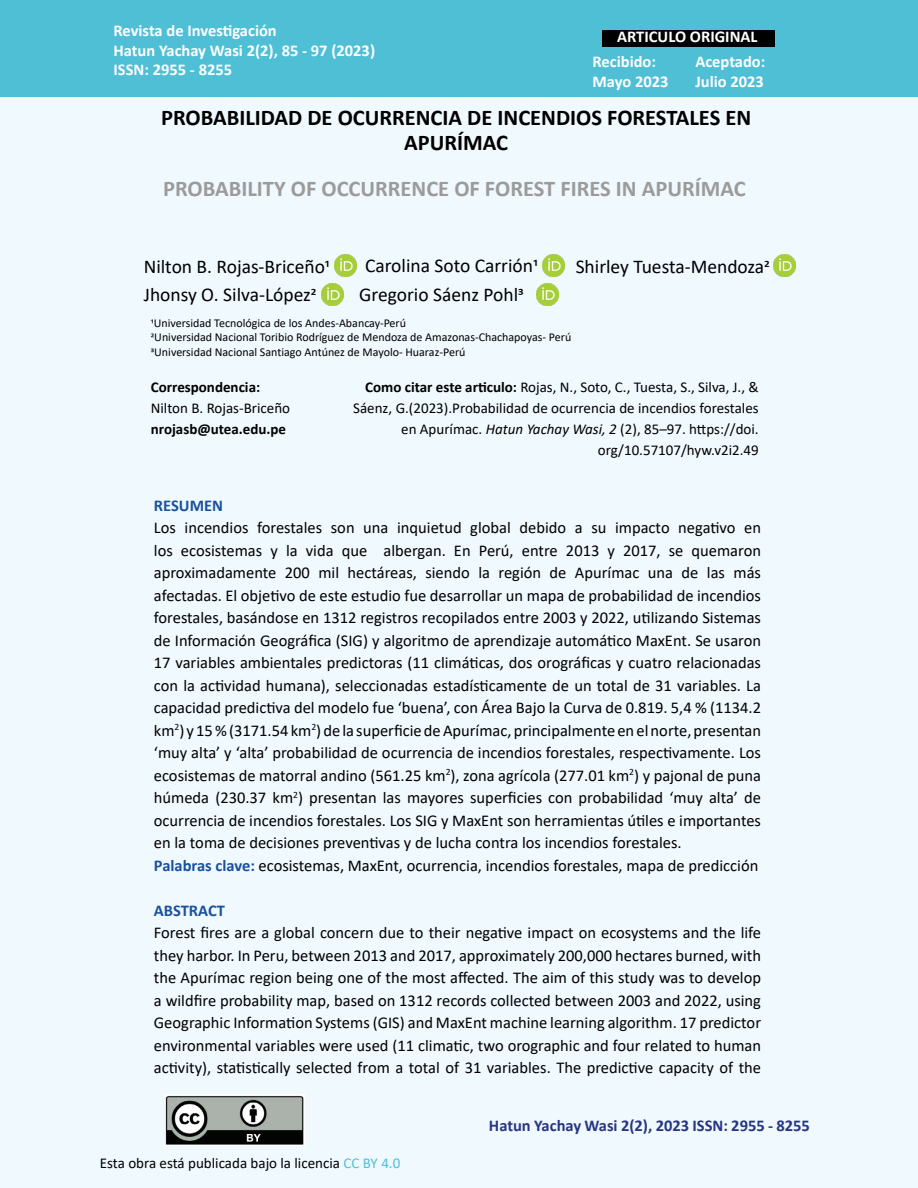
<style>
.page{position:relative;width:918px;height:1188px;background:#f0f9fe}
.page>*{position:absolute;margin:0;border:0;box-sizing:border-box;transform-origin:0 0}
.t1{font:700 22.5px/25.5px "Calibri";color:#000;text-align:center}
.t2{font:700 22.5px "Calibri";color:#9b9b9b}
.t3{font:19.5px "Calibri";color:#000}
.t4{font:16.5px/22.5px "Calibri";color:#000}
.t5{font:700 16.5px/19.8px "Calibri";color:#fff}
.t6{font:700 16.5px "Calibri";color:#283583}
.t7{font:700 16.5px "Calibri";color:#19519f}
.t8{font:15px/21px "Calibri";color:#000;text-align:right}
.t9{font:700 15px "Calibri";color:#000}
.t10{font:12px/14.4px "Calibri";color:#000}
.s1{font-weight:700}
.s2{font-style:italic}
.s3{font-weight:700;color:#19519f}
.s4{color:#50bfd6}
</style>
<div class="page">
<img style="left:335px;top:255px;width:22px;height:22px">
<div style="left:0;top:0;width:918px;height:96px;background:#4fbfd6"></div>
<div style="left:602px;top:30px;width:173px;height:16px;background:#000"></div>
<img style="left:166px;top:1095px;width:139px;height:51px">
<img style="left:542px;top:255px;width:22px;height:22px">
<img style="left:773px;top:255px;width:22px;height:22px">
<img style="left:321px;top:284px;width:22px;height:22px">
<img style="left:537px;top:284px;width:22px;height:22px">
<p class="t5" style="left:114px;top:20px;width:263px">Revista de Investigación<br>Hatun Yachay Wasi 2(2), 85 - 97 (2023)<br>ISSN: 2955 - 8255</p>
<p class="t5" style="left:617px;top:27px;width:142px">ARTICULO ORIGINAL</p>
<p class="t5" style="left:593px;top:52px;width:77px">Recibido:<br>Mayo 2023</p>
<p class="t5" style="left:695px;top:52px;width:72px">Aceptado:<br>Julio 2023</p>
<h1 class="t1" style="left:161px;top:104px;width:592px">PROBABILIDAD DE OCURRENCIA DE INCENDIOS FORESTALES EN<br>APURÍMAC</h1>
<h1 class="t2" style="left:163px;top:173px;width:584px">PROBABILITY OF OCCURRENCE OF FOREST FIRES IN APURÍMAC</h1>
<p class="t3" style="left:144px;top:253px;width:187px">Nilton B. Rojas-Briceño1</p>
<p class="t3" style="left:365px;top:252px;width:174px">Carolina Soto Carrión1</p>
<p class="t3" style="left:576px;top:253px;width:196px">Shirley Tuesta-Mendoza2</p>
<p class="t3" style="left:144px;top:281px;width:174px">Jhonsy O. Silva-López2</p>
<p class="t3" style="left:359px;top:281px;width:166px">Gregorio Sáenz Pohl3</p>
<p class="t10" style="left:151px;top:316px;width:422px">1Universidad Tecnológica de los Andes-Abancay-Perú<br>2Universidad Nacional Toribio Rodríguez de Mendoza de Amazonas-Chachapoyas- Perú<br>3Universidad Nacional Santiago Antúnez de Mayolo- Huaraz-Perú</p>
<p class="t9" style="left:151px;top:377px;width:111px">Correspondencia:</p>
<p class="t8" style="left:151px;top:398px;width:141px">Nilton B. Rojas-Briceño</p>
<p class="t9" style="left:151px;top:419px;width:137px">nrojasb@utea.edu.pe</p>
<p class="t8" style="left:353px;top:377px;width:407px"><span class="s1">Como citar este articulo:</span> Rojas, N., Soto, C., Tuesta, S., Silva, J., &amp; Sáenz, G.(2023).Probabilidad de ocurrencia de incendios forestales en Apurímac. <span class="s2">Hatun Yachay Wasi, 2</span> (2), 85–97. https://doi. org/10.57107/hyw.v2i2.49</p>
<p class="t7" style="left:154px;top:494px;width:71px">RESUMEN</p>
<p class="t4" style="left:154px;top:516px;width:609px">Los incendios forestales son una inquietud global debido a su impacto negativo en los ecosistemas y la vida que albergan. En Perú, entre 2013 y 2017, se quemaron aproximadamente 200 mil hectáreas, siendo la región de Apurímac una de las más afectadas. El objetivo de este estudio fue desarrollar un mapa de probabilidad de incendios forestales, basándose en 1312 registros recopilados entre 2003 y 2022, utilizando Sistemas de Información Geográfica (SIG) y algoritmo de aprendizaje automático MaxEnt. Se usaron 17 variables ambientales predictoras (11 climáticas, dos orográficas y cuatro relacionadas con la actividad humana), seleccionadas estadísticamente de un total de 31 variables. La capacidad predictiva del modelo fue ‘buena’, con Área Bajo la Curva de 0.819. 5,4 % (1134.2 km<sup>2</sup>) y 15 % (3171.54 km<sup>2</sup>) de la superficie de Apurímac, principalmente en el norte, presentan ‘muy alta’ y ‘alta’ probabilidad de ocurrencia de incendios forestales, respectivamente. Los ecosistemas de matorral andino (561.25 km<sup>2</sup>), zona agrícola (277.01 km<sup>2</sup>) y pajonal de puna húmeda (230.37 km<sup>2</sup>) presentan las mayores superficies con probabilidad ‘muy alta’ de ocurrencia de incendios forestales. Los SIG y MaxEnt son herramientas útiles e importantes en la toma de decisiones preventivas y de lucha contra los incendios forestales.<br><span class="s3">Palabras clave:</span> ecosistemas, MaxEnt, ocurrencia, incendios forestales, mapa de predicción</p>
<p class="t7" style="left:154px;top:899px;width:73px">ABSTRACT</p>
<p class="t4" style="left:154px;top:921px;width:609px;text-align:justify">Forest fires are a global concern due to their negative impact on ecosystems and the life they harbor. In Peru, between 2013 and 2017, approximately 200,000 hectares burned, with the Apurímac region being one of the most affected. The aim of this study was to develop a wildfire probability map, based on 1312 records collected between 2003 and 2022, using Geographic Information Systems (GIS) and MaxEnt machine learning algorithm. 17 predictor environmental variables were used (11 climatic, two orographic and four related to human activity), statistically selected from a total of 31 variables. The predictive capacity of the</p>
<p class="t8" style="left:100px;top:1152px;width:302px">Esta obra está publicada bajo la licencia <span class="s4">CC BY 4.0</span></p>
<p class="t6" style="left:489px;top:1114px;width:323px">Hatun Yachay Wasi 2(2), 2023 ISSN: 2955 - 8255</p>
</div>
